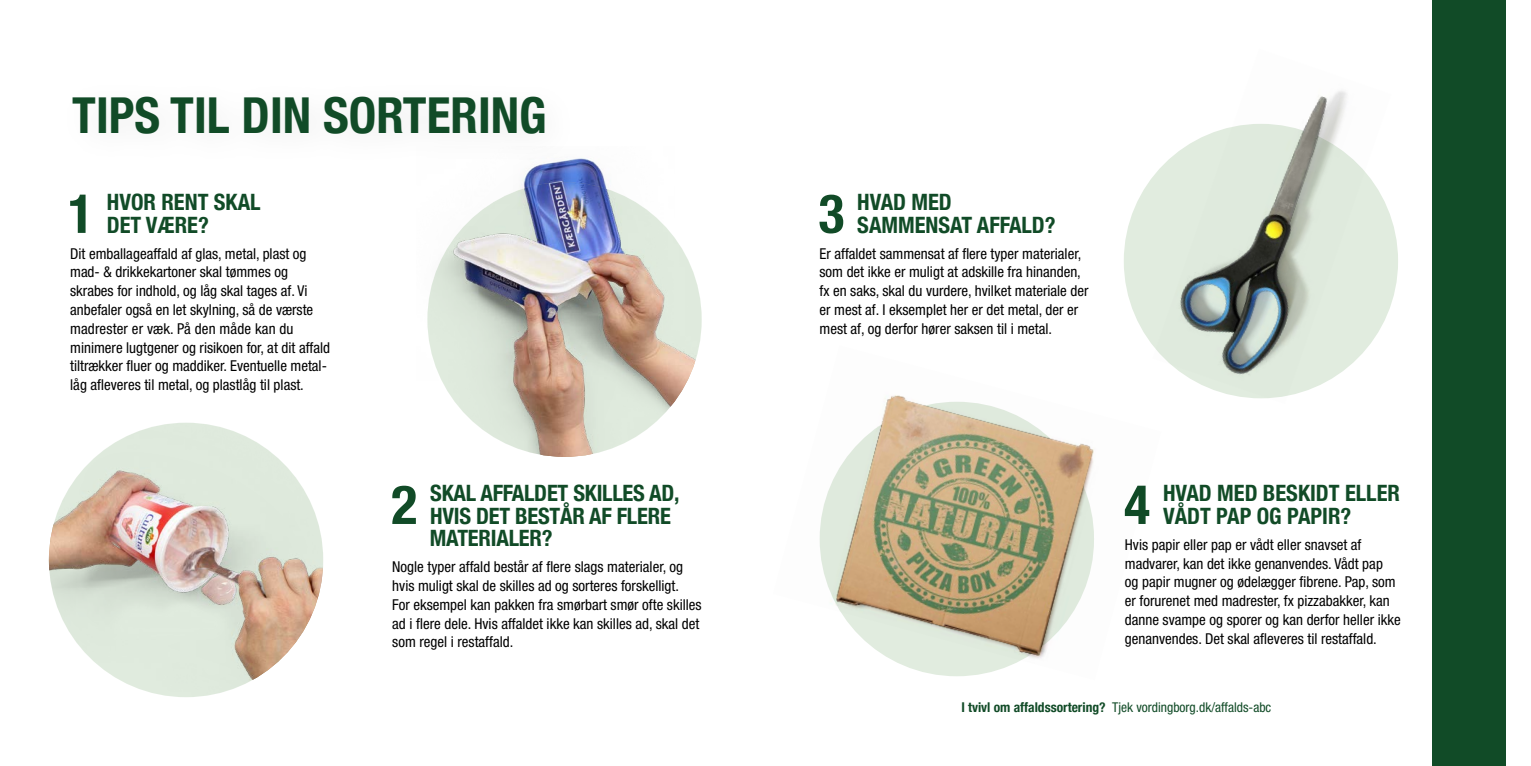
<style>
.page{position:relative;width:1531px;height:766px;background:#fff}
.page>*{position:absolute;margin:0;border:0;box-sizing:border-box;transform-origin:0 0}
.P_-_rubrik_tips_opslag{font:700 condensed 54px "Helvetica Neue";color:#114b27}
.t1{font:700 condensed 49.5px "Helvetica Neue";color:#114b27}
.P_-_rubrik_tips_opslag-2{font:700 condensed 22.5px/22.5px "Helvetica Neue";color:#114b27}
.Brød_-_Tips_opslag{font:condensed 15px/18.8px "Helvetica Neue LT Std";color:#000}
.Brød_lille_i_bund_og_bagside{font:condensed 13.5px "Helvetica Neue LT Std";color:#114b27}
.s1{font-family:"Helvetica Neue";font-weight:700}
</style>
<div class="page">
<div style="left:1432px;top:0;width:73px;height:765px;background:#114b27"></div>
<div style="left:1124px;top:124px;width:274px;height:274px;background:#e1ecdf;border-radius:50%"></div>
<img style="left:1154px;top:91px;width:237px;height:308px">
<img style="left:819px;top:345px;width:342px;height:331px">
<img style="left:522px;top:158px;width:83px;height:24px">
<img style="left:440px;top:182px;width:261px;height:274px">
<img style="left:427px;top:182px;width:275px;height:274px;border-radius:137px">
<img style="left:49px;top:422px;width:274px;height:275px;border-radius:137px">
<h1 class="t1" style="left:72px;top:74px;width:476px">TIPS TIL DIN SORTERING</h1>
<p class="P_-_rubrik_tips_opslag" style="left:68px;top:169px;width:27px">1</p>
<p class="P_-_rubrik_tips_opslag-2" style="left:107px;top:189px;width:155px">HVOR RENT SKAL<br>DET VÆRE?</p>
<p class="Brød_-_Tips_opslag" style="left:70px;top:244px;width:261px">Dit emballageaffald af glas, metal, plast og mad- &amp; drikkekartoner skal tømmes og skrabes for indhold, og låg skal tages af. Vi anbefaler også en let skylning, så de værste madrester er væk. På den måde kan du minimere lugtgener og risikoen for, at dit affald tiltrækker fluer og maddiker. Eventuelle metal&shy;låg afleveres til metal, og plastlåg til plast.</p>
<p class="P_-_rubrik_tips_opslag" style="left:391px;top:459px;width:27px">2</p>
<p class="P_-_rubrik_tips_opslag-2" style="left:430px;top:480px;width:251px">SKAL AFFALDET SKILLES AD,<br>HVIS DET BESTÅR AF FLERE<br>MATERIALER?</p>
<p class="Brød_-_Tips_opslag" style="left:392px;top:557px;width:311px">Nogle typer affald består af flere slags materialer, og hvis muligt skal de skilles ad og sorteres forskelligt.<br>For eksempel kan pakken fra smørbart smør ofte skilles ad i flere dele. Hvis affaldet ikke kan skilles ad, skal det som regel i restaffald.</p>
<p class="P_-_rubrik_tips_opslag" style="left:818px;top:169px;width:27px">3</p>
<p class="P_-_rubrik_tips_opslag-2" style="left:857px;top:189px;width:200px">HVAD MED<br>SAMMENSAT AFFALD?</p>
<p class="Brød_-_Tips_opslag" style="left:819px;top:244px;width:271px">Er affaldet sammensat af flere typer materialer, som det ikke er muligt at adskille fra hinanden, fx en saks, skal du vurdere, hvilket materiale der er mest af. I eksemplet her er det metal, der er mest af, og derfor hører saksen til i metal.</p>
<p class="P_-_rubrik_tips_opslag" style="left:1124px;top:459px;width:27px">4</p>
<p class="P_-_rubrik_tips_opslag-2" style="left:1163px;top:480px;width:238px">HVAD MED BESKIDT ELLER<br>VÅDT PAP OG PAPIR?</p>
<p class="Brød_-_Tips_opslag" style="left:1125px;top:535px;width:277px">Hvis papir eller pap er vådt eller snavset af madvarer, kan det ikke genanvendes. Vådt pap<br>og papir mugner og ødelægger fibrene. Pap, som er forurenet med madrester, fx pizzabakker, kan danne svampe og sporer og kan derfor heller ikke genanvendes. Det skal afleveres til restaffald.</p>
<p class="Brød_lille_i_bund_og_bagside" style="left:961px;top:699px;width:311px"><span class="s1">I tvivl om affaldssortering?</span> Tjek vordingborg.dk/affalds-abc</p>
</div>
